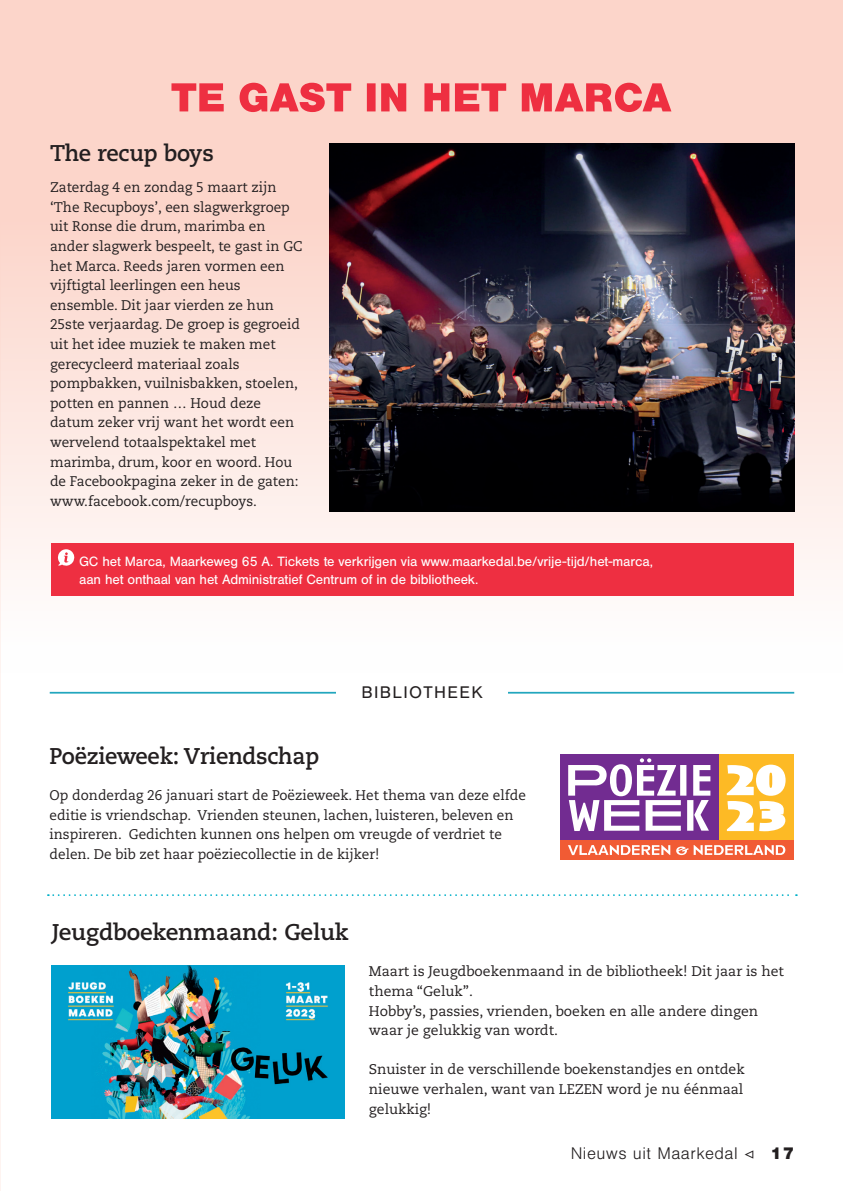
<style>
.page{position:relative;width:844px;height:1191px;background:#fff}
.page>*{position:absolute;margin:0;border:0;box-sizing:border-box;transform-origin:0 0}
.t1{font:700 22.75px "Caecilia LT Std";letter-spacing:-.01em;color:#231f20}
.t2{font:300 17.5px "Nimbus San";letter-spacing:.03em;color:#231f20}
.t3{font:17.5px "Nimbus San";letter-spacing:.08em;color:#231f20}
.t4{font:14px/19.6px "Caecilia LT Std";color:#231f20}
.t5{font:14px/18.4px "Nimbus San";letter-spacing:-.01em;color:#fff}
.s1{font-family:"Minion Pro";font-weight:500}
.s2{font-weight:900}
</style>
<div class="page">
<div style="left:0;top:0;width:842px;height:672px;background:linear-gradient(to bottom,#fbcbbd,#fdfbfa)"></div>
<div style="left:718px;top:754px;width:75px;height:86px;background:#fdba25"></div>
<div style="left:560px;top:754px;width:158px;height:86px;background:#722c91"></div>
<div style="left:560px;top:840px;width:233px;height:20px;background:#f15b34"></div>
<svg style="left:568px;top:845px;width:217px;height:10px"></svg>
<svg style="left:568px;top:758px;width:217px;height:73px"></svg>
<img style="left:52px;top:965px;width:292px;height:153px">
<svg style="left:48px;top:894px;width:748px;height:2px"></svg>
<hr style="left:50px;top:692px;width:744px;height:1px;background:#22a6be">
<div style="left:336px;top:686px;width:171px;height:26px;background:#fff"></div>
<svg style="left:171px;top:83px;width:500px;height:29px;background:#f47c80"></svg>
<img style="left:329px;top:143px;width:465px;height:369px">
<div style="left:52px;top:543px;width:742px;height:52px;background:#ee2f41"></div>
<svg style="left:58px;top:549px;width:16px;height:17px"></svg>
<h1 class="t1" style="left:50px;top:139px;width:165px">The recup boys</h1>
<p class="t4" style="left:50px;top:178px;width:254px">Zaterdag 4 en zondag 5 maart zijn ‘The Recupboys’, een slagwerkgroep uit Ronse die drum, marimba en ander slagwerk bespeelt, te gast in GC het Marca. Reeds jaren vormen een vijftigtal leerlingen een heus ensemble. Dit jaar vierden ze hun 25ste verjaardag. De groep is gegroeid uit het idee muziek te maken met gerecycleerd materiaal zoals pompbakken, vuilnisbakken, stoelen, potten en pannen … Houd deze datum zeker vrij want het wordt een wervelend totaalspektakel met marimba, drum, koor en woord. Hou de Facebookpagina zeker in de gaten: www.facebook.com/recupboys.</p>
<p class="t5" style="left:79px;top:552px;width:575px">GC het Marca, Maarkeweg 65 A. Tickets te verkrijgen via www.maarkedal.be/vrije-tijd/het-marca, aan het onthaal van het Administratief Centrum of in de bibliotheek.</p>
<p class="t3" style="left:361px;top:682px;width:123px">BIBLIOTHEEK</p>
<h1 class="t1" style="left:50px;top:743px;width:271px">Poëzieweek: Vriendschap</h1>
<p class="t4" style="left:50px;top:785px;width:477px">Op donderdag 26 januari start de Poëzieweek. Het thema van deze elfde editie is vriendschap. Vrienden steunen, lachen, luisteren, beleven en inspireren. Gedichten kunnen ons helpen om vreugde of verdriet te delen. De bib zet haar poëziecollectie in de kijker!</p>
<h1 class="t1" style="left:52px;top:918px;width:298px">Jeugdboekenmaand: Geluk</h1>
<p class="t4" style="left:369px;top:962px;width:416px">Maart is Jeugdboekenmaand in de bibliotheek! Dit jaar is het thema “Geluk”.<br>Hobby’s, passies, vrienden, boeken en alle andere dingen waar je gelukkig van wordt.</p>
<p class="t4" style="left:369px;top:1060px;width:377px;text-align:justify">Snuister in de verschillende boekenstandjes en ontdek nieuwe verhalen, want van LEZEN word je nu éénmaal gelukkig!</p>
<p class="t2" style="left:570px;top:1144px;width:225px">Nieuws uit Maarkedal <span class="s1">◁</span> <span class="s2">17</span></p>
</div>
